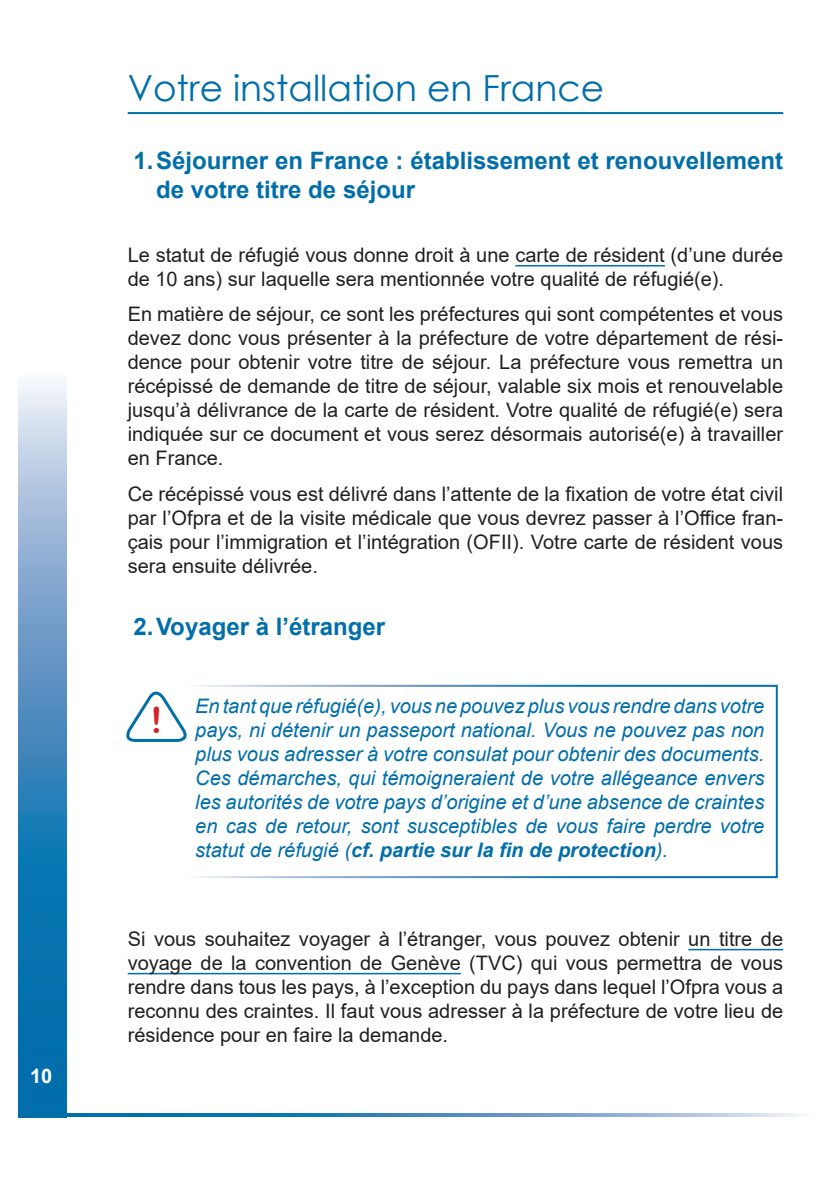
<style>
.page{position:relative;width:840px;height:1191px;background:#fff}
.page>*{position:absolute;margin:0;border:0;box-sizing:border-box;transform-origin:0 0}
.t1{font:36px "Century Gothic";color:#006eab}
.t2{font:36px "Arial Rounded MT Bold";color:#d1232a}
.t3{font:700 24px/28.8px "Arial";color:#006eab}
.t4{font:20px/24px "Arial";color:#231f20;text-align:justify}
.t5{font:italic 20px/24px "Arial";color:#006eab;text-align:justify}
.t6{font:700 20px "Arial";color:#fff}
.s1{font-weight:700}
</style>
<div class="page">
<svg style="left:18px;top:383px;width:49px;height:730px;background:#4f93c2"></svg>
<svg style="left:18px;top:1113px;width:783px;height:4px;background:#4f93c2"></svg>
<hr style="left:128px;top:112px;width:654px;height:2px;background:#006eab">
<hr style="left:515px;top:265px;width:149px;height:1px;background:#006eab">
<div style="left:182px;top:685px;width:595px;height:193px;border:2px solid #fff"></div>
<hr style="left:688px;top:949px;width:94px;height:1px;background:#006eab">
<hr style="left:128px;top:973px;width:332px;height:1px;background:#006eab">
<svg style="left:126px;top:687px;width:64px;height:56px"></svg>
<p class="t6" style="left:30px;top:1062px;width:24px">10</p>
<h1 class="t1" style="left:128px;top:63px;width:477px">Votre installation en France</h1>
<p class="t3" style="left:156px;top:147px;width:628px;text-indent:-23px">1.Séjourner en France : établissement et renouvellement de votre titre de séjour</p>
<p class="t4" style="left:128px;top:243px;width:656px">Le statut de réfugié vous donne droit à une carte de résident (d’une durée de 10 ans) sur laquelle sera mentionnée votre qualité de réfugié(e).</p>
<p class="t4" style="left:128px;top:302px;width:656px">En matière de séjour, ce sont les préfectures qui sont compétentes et vous devez donc vous présenter à la préfecture de votre département de rési&shy;dence pour obtenir votre titre de séjour. La préfecture vous remettra un récépissé de demande de titre de séjour, valable six mois et renouvelable jusqu’à délivrance de la carte de résident. Votre qualité de réfugié(e) sera indiquée sur ce document et vous serez désormais autorisé(e) à travailler en France.</p>
<p class="t4" style="left:128px;top:481px;width:656px">Ce récépissé vous est délivré dans l’attente de la fixation de votre état civil par l’Ofpra et de la visite médicale que vous devrez passer à l’Office fran&shy;çais pour l’immigration et l’intégration (OFII). Votre carte de résident vous sera ensuite délivrée.</p>
<p class="t3" style="left:133px;top:613px;width:253px">2.Voyager à l’étranger</p>
<h1 class="t2" style="left:150px;top:698px;width:13px">!</h1>
<p class="t5" style="left:195px;top:694px;width:570px">En tant que réfugié(e), vous ne pouvez plus vous rendre dans votre pays, ni détenir un passeport national. Vous ne pouvez pas non plus vous adresser à votre consulat pour obtenir des documents.<br>Ces démarches, qui témoigneraient de votre allégeance envers les autorités de votre pays d’origine et d’une absence de craintes en cas de retour, sont susceptibles de vous faire perdre votre statut de réfugié (<span class="s1">cf. partie sur la fin de protection</span>).</p>
<p class="t4" style="left:128px;top:926px;width:656px">Si vous souhaitez voyager à l’étranger, vous pouvez obtenir un titre de voyage de la convention de Genève (TVC) qui vous permettra de vous rendre dans tous les pays, à l’exception du pays dans lequel l’Ofpra vous a reconnu des craintes. Il faut vous adresser à la préfecture de votre lieu de résidence pour en faire la demande.</p>
</div>
